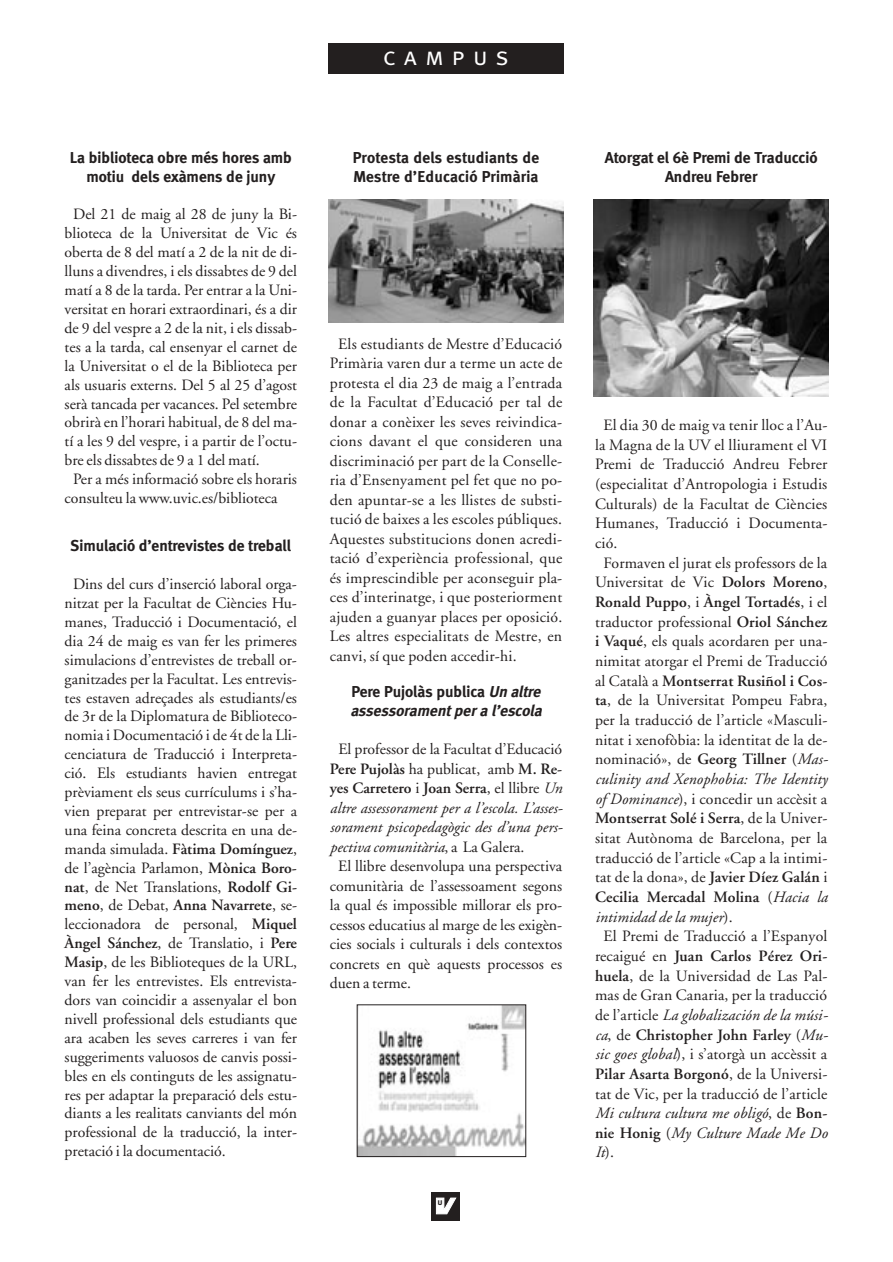
<style>
.page{position:relative;width:893px;height:1262px;background:#fff}
.page>*{position:absolute;margin:0;border:0;box-sizing:border-box;transform-origin:0 0}
.t1{font:25.5px "Meta Plus Normal Caps";letter-spacing:.32em;color:#fff}
.t2{font:15.75px/18.9px "Adobe Garamond";color:#231f1f;text-align:justify}
.t3{font:600 15.75px "Adobe Garamond";letter-spacing:.01em;color:#231f1f}
.t4{font:italic 15.75px "Adobe Garamond";letter-spacing:.01em;color:#231f1f}
.t5{font:700 15.75px/18.9px "Meta";color:#231f1f;text-align:center}
.t6{font:italic 700 15.75px/18.9px "Meta";color:#231f1f}
.t7{font:8.7px "Meta Plus Bold Caps";color:#231f1f}
.s1{font-weight:600}
.s2{font-style:normal}
.s3{font-weight:400}
.s4{font-weight:400;font-style:italic}
.s5{font-style:italic}
.s6{font-weight:600;font-style:normal}
</style>
<div class="page">
<div style="left:431px;top:1192px;width:29px;height:28px;background:#231f1f"></div>
<svg style="left:435px;top:1197px;width:22px;height:18px"></svg>
<svg style="left:436px;top:1197px;width:20px;height:17px"></svg>
<div style="left:328px;top:43px;width:235px;height:30px;background:#231f1f"></div>
<img style="left:593px;top:200px;width:235px;height:197px">
<img style="left:328px;top:200px;width:235px;height:123px">
<img style="left:359px;top:1006px;width:165px;height:149px">
<div style="left:357px;top:1004px;width:169px;height:153px;border:1px solid #231f1f"></div>
<h1 class="t1" style="left:383px;top:42px;width:127px">campus</h1>
<p class="t5" style="left:70px;top:149px;width:224px">La biblioteca obre més hores amb motiu dels exàmens de juny</p>
<p class="t2" style="left:73px;top:206px;width:225px">Del 21 de maig al 28 de juny la Bi-</p>
<p class="t2" style="left:65px;top:225px;width:234px">blioteca de la Universitat de Vic és</p>
<p class="t2" style="left:65px;top:244px;width:234px">oberta de 8 del matí a 2 de la nit de di-</p>
<p class="t2" style="left:65px;top:263px;width:234px">lluns a divendres, i els dissabtes de 9 del</p>
<p class="t2" style="left:65px;top:282px;width:234px">matí a 8 de la tarda. Per entrar a la Uni-</p>
<p class="t2" style="left:65px;top:301px;width:234px">versitat en horari extraordinari, és a dir</p>
<p class="t2" style="left:65px;top:320px;width:234px">de 9 del vespre a 2 de la nit, i els dissab-</p>
<p class="t2" style="left:65px;top:339px;width:234px">tes a la tarda, cal ensenyar el carnet de</p>
<p class="t2" style="left:65px;top:358px;width:234px">la Universitat o el de la Biblioteca per</p>
<p class="t2" style="left:65px;top:376px;width:234px">als usuaris externs. Del 5 al 25 d’agost</p>
<p class="t2" style="left:65px;top:395px;width:234px">serà tancada per vacances. Pel setembre</p>
<p class="t2" style="left:65px;top:414px;width:234px">obrirà en l’horari habitual, de 8 del ma-</p>
<p class="t2" style="left:65px;top:433px;width:234px">tí a les 9 del vespre, i a partir de l’octu-</p>
<p class="t2" style="left:65px;top:452px;width:197px">bre els dissabtes de 9 a 1 del matí.</p>
<p class="t2" style="left:73px;top:471px;width:225px">Per a més informació sobre els horaris</p>
<p class="t2" style="left:65px;top:490px;width:214px">consulteu la www.uvic.es/biblioteca</p>
<p class="t5" style="left:71px;top:538px;width:222px">Simulació d’entrevistes de treball</p>
<p class="t2" style="left:65px;top:576px;width:234px;text-indent:9px">Dins del curs d’inserció laboral orga&shy;nitzat per la Facultat de Ciències Hu&shy;manes, Traducció i Documentació, el dia 24 de maig es van fer les primeres simulacions d’entrevistes de treball or&shy;ganitzades per la Facultat. Les entrevis&shy;tes estaven adreçades als estudiants/es de 3r de la Diplomatura de Biblioteco&shy;nomia i Documentació i de 4t de la Lli&shy;cenciatura de Traducció i Interpreta&shy;ció. Els estudiants havien entregat prèviament els seus currículums i s’ha&shy;vien preparat per entrevistar-se per a una feina concreta descrita en una de&shy;manda simulada. <span class="s1">Fàtima Domínguez</span>, de l’agència Parlamon, <span class="s1">Mònica Boro&shy;nat</span>, de Net Translations, <span class="s1">Rodolf Gi&shy;meno</span>, de Debat, <span class="s1">Anna Navarrete</span>, se&shy;leccionadora de personal, <span class="s1">Miquel Àngel Sánchez</span>, de Translatio, i <span class="s1">Pere Masip</span>, de les Biblioteques de la URL, van fer les entrevistes. Els entrevista&shy;dors van coincidir a assenyalar el bon nivell professional dels estudiants que ara acaben les seves carreres i van fer suggeriments valuosos de canvis possi&shy;bles en els continguts de les assignatu&shy;res per adaptar la preparació dels estu&shy;diants a les realitats canviants del món professional de la traducció, la inter&shy;pretació i la documentació.</p>
<p class="t5" style="left:353px;top:149px;width:188px;line-height:19.5px;text-align:left">Protesta dels estudiants de<br>Mestre d’Educació Primària</p>
<p class="t2" style="left:330px;top:335px;width:234px;line-height:19.5px;text-indent:9px">Els estudiants de Mestre d’Educació Primària varen dur a terme un acte de protesta el dia 23 de maig a l’entrada de la Facultat d’Educació per tal de donar a conèixer les seves reivindica&shy;cions davant el que consideren una discriminació per part de la Conselle&shy;ria d’Ensenyament pel fet que no po&shy;den apuntar-se a les llistes de substi&shy;tució de baixes a les escoles públiques.<br>Aquestes substitucions donen acredi&shy;tació d’experiència professional, que és imprescindible per aconseguir pla&shy;ces d’interinatge, i que posteriorment ajuden a guanyar places per oposició.<br>Les altres especialitats de Mestre, en canvi, sí que poden accedir-hi.</p>
<p class="t6" style="left:350px;top:683px;width:196px"><span class="s2">Pere Pujolàs publica</span> Un altre assessorament pera l’escola</p>
<p class="t2" style="left:338px;top:741px;width:225px">El professor de la Facultat d’Educació</p>
<p class="t3" style="left:330px;top:762px;width:234px">Pere Pujolàs <span class="s3">ha publicat, amb</span> M. Re-</p>
<p class="t3" style="left:330px;top:781px;width:234px">yes Carretero <span class="s3">i</span> Joan Serra<span class="s3">, el llibre</span> <span class="s4">Un</span></p>
<p class="t4" style="left:330px;top:801px;width:233px">altre assessorament per a l’escola. L’asses-</p>
<p class="t4" style="left:330px;top:820px;width:233px">sorament psicopedagògic des d’una pers-</p>
<p class="t4" style="left:330px;top:840px;width:196px">pectiva comunitària<span class="s2">, a La Galera.</span></p>
<p class="t2" style="left:338px;top:858px;width:225px">El llibre desenvolupa una perspectiva</p>
<p class="t2" style="left:330px;top:877px;width:234px">comunitària de l’assessoament segons</p>
<p class="t2" style="left:330px;top:897px;width:234px">la qual és impossible millorar els pro-</p>
<p class="t2" style="left:330px;top:916px;width:234px">cessos educatius al marge de les exigèn-</p>
<p class="t2" style="left:330px;top:936px;width:234px">cies socials i culturals i dels contextos</p>
<p class="t2" style="left:330px;top:955px;width:234px">concrets en què aquests processos es</p>
<p class="t2" style="left:330px;top:975px;width:83px">duen a terme.</p>
<p class="t7" style="left:437px;top:1196px;width:7px">u</p>
<p class="t5" style="left:605px;top:149px;width:214px">Atorgat el 6è Premi de Traducció<br>Andreu Febrer</p>
<p class="t2" style="left:603px;top:417px;width:225px">El dia 30 de maig va tenir lloc a l’Au-</p>
<p class="t2" style="left:595px;top:437px;width:234px">la Magna de la UV el lliurament el VI</p>
<p class="t2" style="left:595px;top:456px;width:234px">Premi de Traducció Andreu Febrer</p>
<p class="t2" style="left:595px;top:476px;width:234px">(especialitat d’Antropologia i Estudis</p>
<p class="t2" style="left:595px;top:496px;width:234px">Culturals) de la Facultat de Ciències</p>
<p class="t2" style="left:595px;top:515px;width:234px">Humanes, Traducció i Documenta-</p>
<p class="t2" style="left:595px;top:535px;width:24px">ció.</p>
<p class="t2" style="left:603px;top:555px;width:225px">Formaven el jurat els professors de la</p>
<p class="t2" style="left:595px;top:574px;width:234px">Universitat de Vic <span class="s1">Dolors Moreno</span>,</p>
<p class="t3" style="left:595px;top:595px;width:234px">Ronald Puppo<span class="s3">, i</span> Àngel Tortadés<span class="s3">, i el</span></p>
<p class="t2" style="left:595px;top:613px;width:234px">traductor professional <span class="s1">Oriol Sánchez</span></p>
<p class="t2" style="left:595px;top:633px;width:234px"><span class="s1">i Vaqué</span>, els quals acordaren per una-</p>
<p class="t2" style="left:595px;top:653px;width:234px">nimitat atorgar el Premi de Traducció</p>
<p class="t3" style="left:595px;top:674px;width:234px"><span class="s3">al Català a</span> Montserrat Rusiñol i Cos-</p>
<p class="t2" style="left:595px;top:692px;width:234px"><span class="s1">ta</span>, de la Universitat Pompeu Fabra,</p>
<p class="t2" style="left:595px;top:712px;width:234px">per la traducció de l’article «Masculi-</p>
<p class="t2" style="left:595px;top:731px;width:234px">nitat i xenofòbia: la identitat de la de-</p>
<p class="t2" style="left:595px;top:751px;width:233px">nominació», de <span class="s1">Georg Tillner</span> (<span class="s5">Mas-</span></p>
<p class="t4" style="left:595px;top:772px;width:234px">culinity and Xenophobia: The Identity</p>
<p class="t2" style="left:595px;top:790px;width:234px"><span class="s5">of Dominance</span>), i concedir un accèsit a</p>
<p class="t3" style="left:595px;top:812px;width:234px">Montserrat Solé i Serra<span class="s3">, de la Univer-</span></p>
<p class="t2" style="left:595px;top:830px;width:234px">sitat Autònoma de Barcelona, per la</p>
<p class="t2" style="left:595px;top:849px;width:234px">traducció de l’article «Cap a la intimi-</p>
<p class="t2" style="left:595px;top:869px;width:234px">tat de la dona», de <span class="s1">Javier Díez Galán</span> i</p>
<p class="t3" style="left:595px;top:890px;width:234px">Cecilia Mercadal Molina <span class="s3">(</span><span class="s4">Hacia la</span></p>
<p class="t4" style="left:595px;top:910px;width:139px">intimidad de la mujer<span class="s2">).</span></p>
<p class="t2" style="left:603px;top:928px;width:225px">El Premi de Traducció a l’Espanyol</p>
<p class="t3" style="left:595px;top:949px;width:234px"><span class="s3">recaigué en</span> Juan Carlos Pérez Ori-</p>
<p class="t2" style="left:595px;top:967px;width:234px"><span class="s1">huela</span>, de la Universidad de Las Pal-</p>
<p class="t2" style="left:595px;top:987px;width:234px">mas de Gran Canaria, per la traducció</p>
<p class="t4" style="left:595px;top:1008px;width:233px"><span class="s2">de l’article</span> La globalización de la músi-</p>
<p class="t3" style="left:595px;top:1028px;width:233px"><span class="s4">ca</span><span class="s3">, de</span> Christopher John Farley <span class="s3">(</span><span class="s4">Mu-</span></p>
<p class="t2" style="left:595px;top:1046px;width:234px"><span class="s5">sic goes global</span>), i s’atorgà un accèssit a</p>
<p class="t3" style="left:595px;top:1067px;width:234px">Pilar Asarta Borgonó<span class="s3">, de la Universi-</span></p>
<p class="t2" style="left:595px;top:1085px;width:234px">tat de Vic, per la traducció de l’article</p>
<p class="t4" style="left:595px;top:1106px;width:234px">Mi cultura cultura me obligó<span class="s2">, de</span> <span class="s6">Bon-</span></p>
<p class="t4" style="left:595px;top:1126px;width:234px"><span class="s6">nie Honig</span> <span class="s2">(</span>My Culture Made Me Do</p>
<p class="t4" style="left:595px;top:1146px;width:20px">It<span class="s2">).</span></p>
</div>
